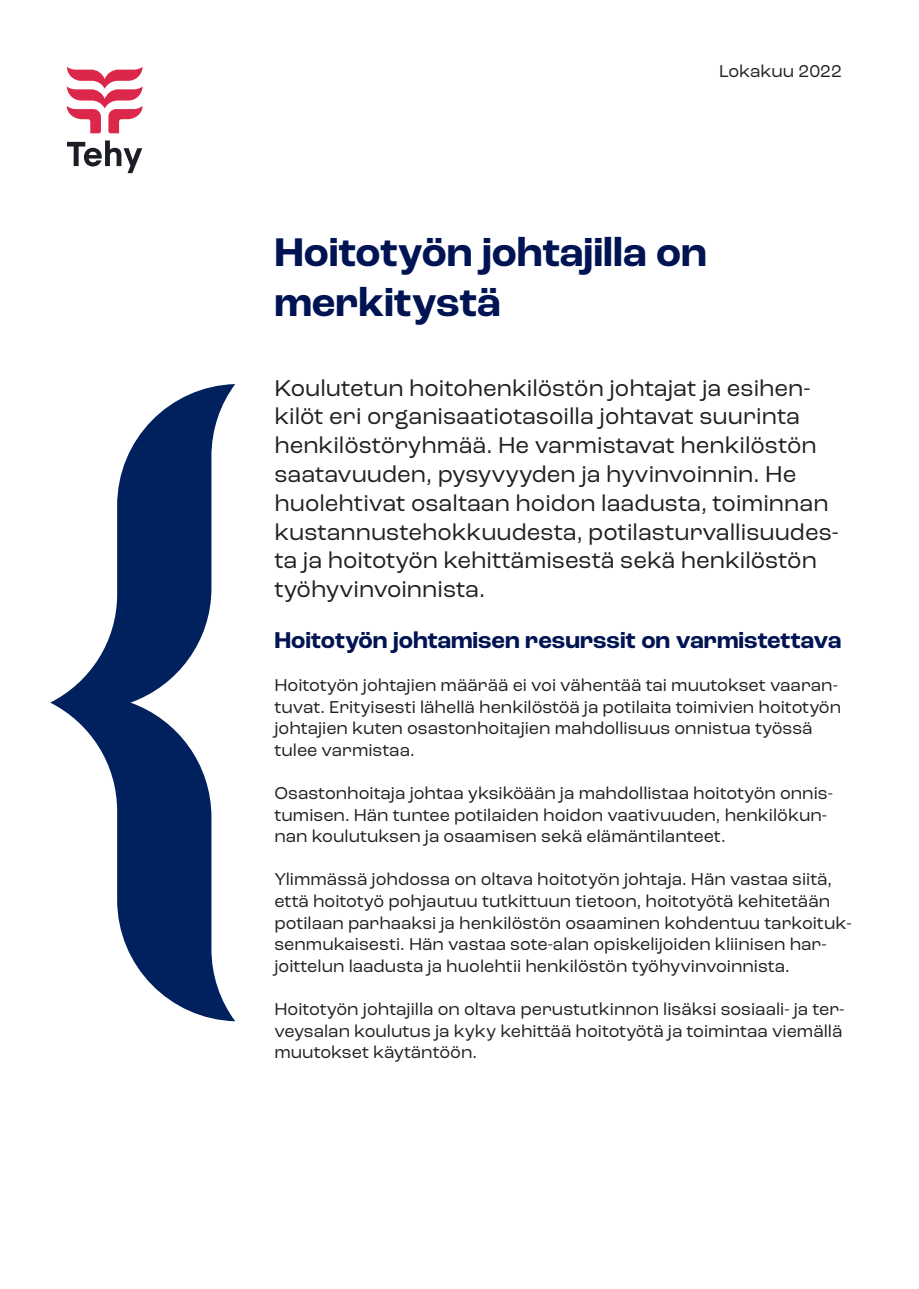
<style>
.page{position:relative;width:919px;height:1289px;background:#fff}
.page>*{position:absolute;margin:0;border:0;box-sizing:border-box;transform-origin:0 0}
.t1{font:700 42px/50.4px "Roc Grotesk";color:#001353}
.t2{font:24px/28.8px "Roc Grotesk";color:#231f20}
.t3{font:700 24px "Roc Grotesk";color:#001353}
.t4{font:18px/21.6px "Roc Grotesk";color:#231f20}
</style>
<div class="page">
<svg style="left:67px;top:140px;width:75px;height:33px"></svg>
<svg style="left:67px;top:67px;width:75px;height:66px"></svg>
<svg style="left:50px;top:384px;width:185px;height:637px"></svg>
<p class="t4" style="left:719px;top:61px;width:124px">Lokakuu 2022</p>
<h1 class="t1" style="left:274px;top:227px;width:434px">Hoitotyön johtajilla on merkitystä</h1>
<p class="t2" style="left:274px;top:373px;width:566px">Koulutetun hoitohenkilöstön johtajat ja esihen&shy;kilöt eri organisaatiotasoilla johtavat suurinta henkilöstöryhmää. He varmistavat henkilöstön saatavuuden, pysyvyyden ja hyvinvoinnin. He huolehtivat osaltaan hoidon laadusta, toiminnan kustannustehokkuudesta, potilasturvallisuudes&shy;ta ja hoitotyön kehittämisestä sekä henkilöstön työhyvinvoinnista.</p>
<h2 class="t3" style="left:274px;top:625px;width:568px">Hoitotyön johtamisen resurssit on varmistettava</h2>
<p class="t4" style="left:274px;top:674px;width:568px">Hoitotyön johtajien määrää ei voi vähentää tai muutokset vaaran&shy;tuvat. Erityisesti lähellä henkilöstöä ja potilaita toimivien hoitotyön johtajien kuten osastonhoitajien mahdollisuus onnistua työssä tulee varmistaa.</p>
<p class="t4" style="left:274px;top:782px;width:560px">Osastonhoitaja johtaa yksiköään ja mahdollistaa hoitotyön onnis&shy;tumisen. Hän tuntee potilaiden hoidon vaativuuden, henkilökun&shy;nan koulutuksen ja osaamisen sekä elämäntilanteet.</p>
<p class="t4" style="left:274px;top:868px;width:579px">Ylimmässä johdossa on oltava hoitotyön johtaja. Hän vastaa siitä, että hoitotyö pohjautuu tutkittuun tietoon, hoitotyötä kehitetään potilaan parhaaksi ja henkilöstön osaaminen kohdentuu tarkoituk&shy;senmukaisesti. Hän vastaa sote-alan opiskelijoiden kliinisen har&shy;joittelun laadusta ja huolehtii henkilöstön työhyvinvoinnista.</p>
<p class="t4" style="left:274px;top:998px;width:571px">Hoitotyön johtajilla on oltava perustutkinnon lisäksi sosiaali- ja ter&shy;veysalan koulutus ja kyky kehittää hoitotyötä ja toimintaa viemällä muutokset käytäntöön.</p>
</div>
